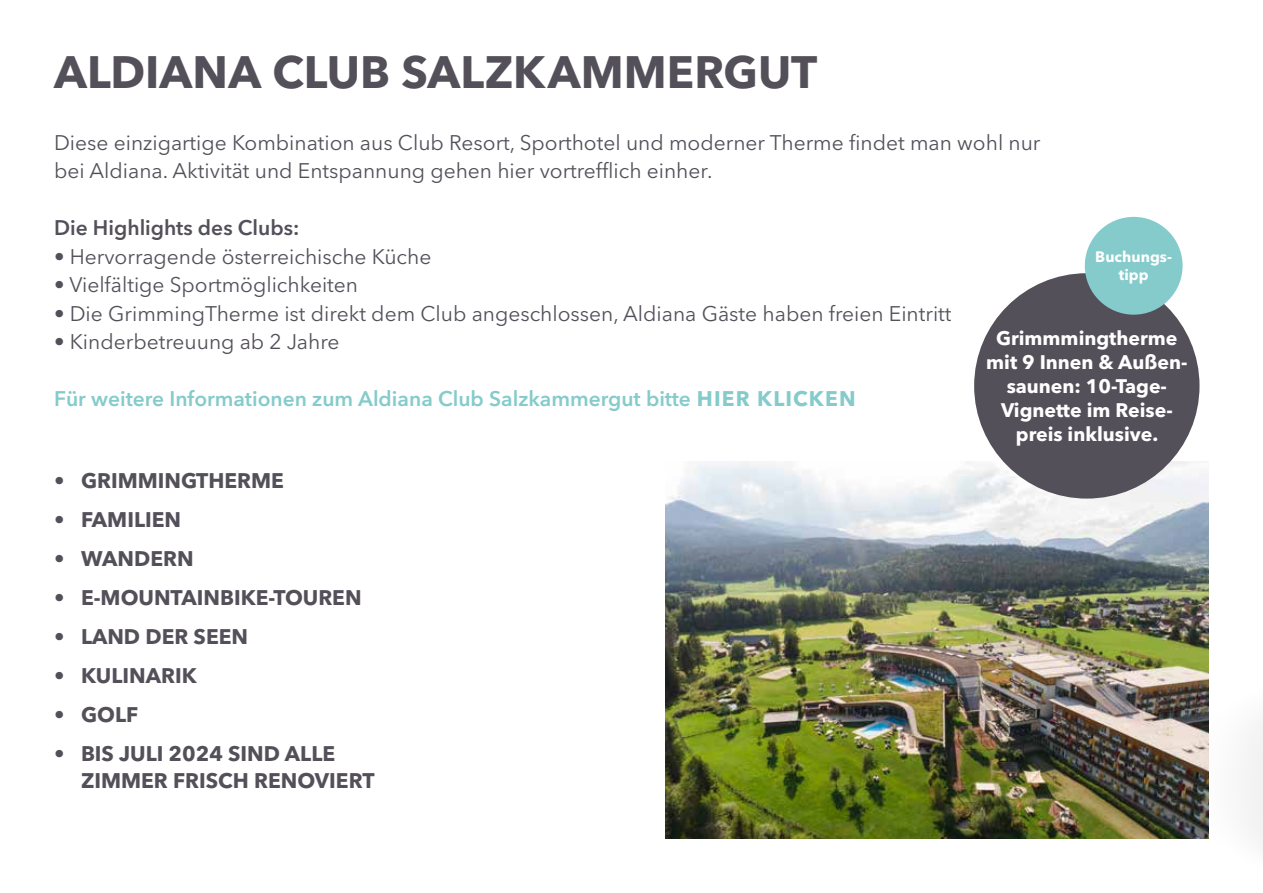
<style>
.page{position:relative;width:1263px;height:893px;background:#fff}
.page>*{position:absolute;margin:0;border:0;box-sizing:border-box;transform-origin:0 0}
.t1{font:700 45px "Avenir Next LT Pro";color:#54505a}
.t2{font:21px/28.5px "Avenir Next LT Pro";color:#54505a}
.t3{font:700 21px/27px "Avenir Next LT Pro";color:#54505a}
.t4{font:600 21px "Avenir Next LT Pro";color:#85cbcb}
.t5{font:600 21px "Avenir Next LT Pro";color:#54505a}
.t6{font:700 19.5px/24px "Avenir Next LT Pro";color:#fff;text-align:center}
.t7{font:700 15px/18px "Avenir Next LT Pro";color:#fff;text-align:center}
.s1{font-weight:700}
</style>
<div class="page">
<img style="left:665px;top:461px;width:544px;height:378px">
<img style="left:1167px;top:648px;width:96px;height:195px">
<div style="left:974px;top:273px;width:225px;height:226px;background:#54505a;border-radius:50%"></div>
<div style="left:1085px;top:217px;width:97px;height:98px;background:#85cbcb;border-radius:50%"></div>
<h1 class="t1" style="left:54px;top:45px;width:765px">ALDIANA CLUB SALZKAMMERGUT</h1>
<p class="t2" style="left:54px;top:128px;width:988px">Diese einzigartige Kombination aus Club Resort, Sporthotel und moderner Therme findet man wohl nur bei Aldiana. Aktivität und Entspannung gehen hier vortrefflich einher.</p>
<p class="t5" style="left:54px;top:215px;width:247px">Die Highlights des Clubs:</p>
<p class="t2" style="left:54px;top:242px;width:379px">• Hervorragende österreichische Küche</p>
<p class="t2" style="left:54px;top:271px;width:306px">• Vielfältige Sportmöglichkeiten</p>
<p class="t2" style="left:54px;top:299px;width:899px">• Die GrimmingTherme ist direkt dem Club angeschlossen, Aldiana Gäste haben freien Eintritt</p>
<p class="t2" style="left:54px;top:328px;width:287px">• Kinderbetreuung ab 2 Jahre</p>
<p class="t4" style="left:54px;top:386px;width:803px">Für weitere Informationen zum Aldiana Club Salzkammergut bitte <span class="s1">HIER KLICKEN</span></p>
<p class="t7" style="left:1095px;top:248px;width:78px">Buchungs&shy;tipp</p>
<p class="t6" style="left:986px;top:326px;width:203px">Grimmmingtherme mit 9 Innen &amp; Außen&shy;saunen: 10-Tage-<br>Vignette im Reise&shy;preis inklusive.</p>
<p class="t3" style="left:54px;top:467px;width:231px">• GRIMMINGTHERME</p>
<p class="t3" style="left:54px;top:506px;width:129px">• FAMILIEN</p>
<p class="t3" style="left:54px;top:545px;width:141px">• WANDERN</p>
<p class="t3" style="left:54px;top:584px;width:309px">• E-MOUNTAINBIKE-TOUREN</p>
<p class="t3" style="left:54px;top:623px;width:196px">• LAND DER SEEN</p>
<p class="t3" style="left:54px;top:662px;width:144px">• KULINARIK</p>
<p class="t3" style="left:54px;top:701px;width:86px">• GOLF</p>
<p class="t3" style="left:81px;top:740px;width:295px;text-indent:-27px">• BIS JULI 2024 SIND ALLE<br>ZIMMER FRISCH RENOVIERT</p>
</div>
